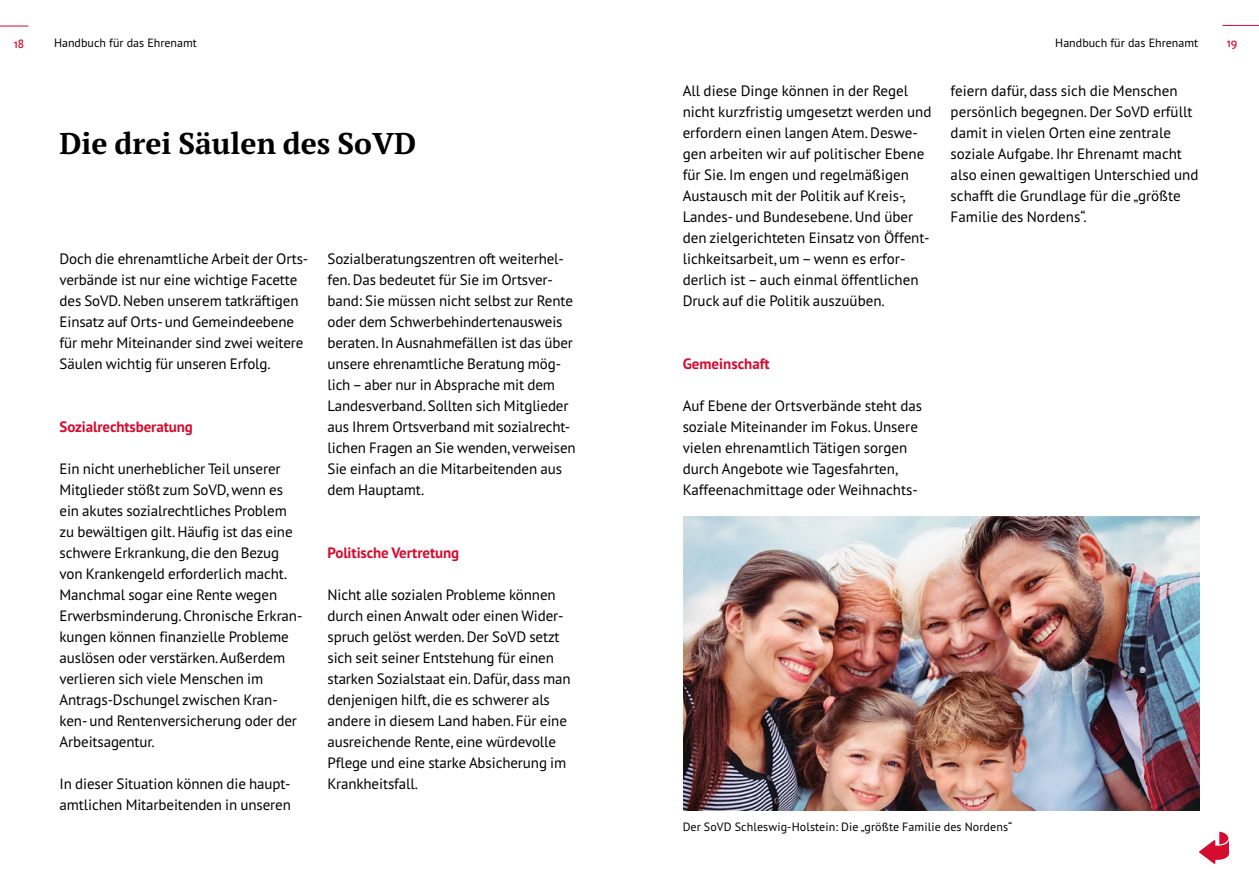
<style>
.page{position:relative;width:1259px;height:893px;background:#fff}
.page>*{position:absolute;margin:0;border:0;box-sizing:border-box;transform-origin:0 0}
.t1{font:700 30px "PT Serif Pro";color:#000}
.t2{font:15px/21px "PT Sans Pro";letter-spacing:-.01em;color:#000}
.t3{font:700 15px "PT Sans Pro";letter-spacing:-.01em;color:#d50c2f}
.t4{font:12px "PT Sans Pro";letter-spacing:.01em;color:#000}
.t5{font:600 12px "PT Sans Pro";color:#d50c2f}
</style>
<div class="page">
<img style="left:683px;top:516px;width:516px;height:294px">
<svg style="left:0;top:26px;width:28px;height:1px"></svg>
<hr style="left:1222px;top:25px;width:37px;height:1px;background:#d50c2f">
<svg style="left:1199px;top:832px;width:30px;height:32px"></svg>
<p class="t5" style="left:14px;top:36px;width:12px">18</p>
<p class="t4" style="left:54px;top:35px;width:144px">Handbuch für das Ehrenamt</p>
<p class="t4" style="left:1055px;top:35px;width:144px">Handbuch für das Ehrenamt</p>
<p class="t5" style="left:1226px;top:35px;width:12px">19</p>
<h1 class="t1" style="left:60px;top:124px;width:358px">Die drei Säulen des SoVD</h1>
<p class="t2" style="left:60px;top:248px;width:250px">Doch die ehrenamtliche Arbeit der Orts&shy;verbände ist nur eine wichtige Facette des SoVD. Neben unserem tatkräftigen Einsatz auf Orts- und Gemeindeebene für mehr Miteinander sind zwei weitere Säulen wichtig für unseren Erfolg.</p>
<p class="t3" style="left:60px;top:417px;width:135px">Sozialrechtsberatung</p>
<p class="t2" style="left:60px;top:458px;width:244px">Ein nicht unerheblicher Teil unserer Mitglieder stößt zum SoVD, wenn es ein akutes sozialrechtliches Problem zu bewältigen gilt. Häufig ist das eine schwere Erkrankung, die den Bezug von Krankengeld erforderlich macht.<br>Manchmal sogar eine Rente wegen Erwerbsminderung. Chronische Erkran&shy;kungen können finanzielle Probleme auslösen oder verstärken. Außerdem verlieren sich viele Menschen im Antrags-Dschungel zwischen Kran&shy;ken- und Rentenversicherung oder der Arbeitsagentur.</p>
<p class="t2" style="left:60px;top:773px;width:233px">In dieser Situation können die haupt&shy;amtlichen Mitarbeitenden in unseren</p>
<p class="t2" style="left:327px;top:248px;width:250px">Sozialberatungszentren oft weiterhel&shy;fen. Das bedeutet für Sie im Ortsver&shy;band: Sie müssen nicht selbst zur Rente oder dem Schwerbehindertenausweis beraten. In Ausnahmefällen ist das über unsere ehrenamtliche Beratung mög&shy;lich – aber nur in Absprache mit dem Landesverband. Sollten sich Mitglieder aus Ihrem Ortsverband mit sozialrecht&shy;lichen Fragen an Sie wenden, verweisen Sie einfach an die Mitarbeitenden aus dem Hauptamt.</p>
<p class="t3" style="left:327px;top:543px;width:133px">Politische Vertretung</p>
<p class="t2" style="left:327px;top:584px;width:245px">Nicht alle sozialen Probleme können durch einen Anwalt oder einen Wider&shy;spruch gelöst werden. Der SoVD setzt sich seit seiner Entstehung für einen starken Sozialstaat ein. Dafür, dass man denjenigen hilft, die es schwerer als andere in diesem Land haben. Für eine ausreichende Rente, eine würdevolle Pflege und eine starke Absicherung im Krankheitsfall.</p>
<p class="t2" style="left:682px;top:80px;width:250px">All diese Dinge können in der Regel nicht kurzfristig umgesetzt werden und erfordern einen langen Atem. Deswe&shy;gen arbeiten wir auf politischer Ebene für Sie. Im engen und regelmäßigen Austausch mit der Politik auf Kreis-, Landes- und Bundesebene. Und über den zielgerichteten Einsatz von Öffent&shy;lichkeitsarbeit, um – wenn es erfor&shy;derlich ist – auch einmal öffentlichen Druck auf die Politik auszuüben.</p>
<p class="t2" style="left:950px;top:80px;width:249px">feiern dafür, dass sich die Menschen persönlich begegnen. Der SoVD erfüllt damit in vielen Orten eine zentrale soziale Aufgabe. Ihr Ehrenamt macht also einen gewaltigen Unterschied und schafft die Grundlage für die „größte Familie des Nordens“.</p>
<p class="t3" style="left:682px;top:354px;width:89px">Gemeinschaft</p>
<p class="t2" style="left:682px;top:395px;width:241px">Auf Ebene der Ortsverbände steht das soziale Miteinander im Fokus. Unsere vielen ehrenamtlich Tätigen sorgen durch Angebote wie Tagesfahrten, Kaffeenachmittage oder Weihnachts-</p>
<p class="t4" style="left:682px;top:819px;width:331px">Der SoVD Schleswig-Holstein: Die „größte Familie des Nordens“</p>
</div>
